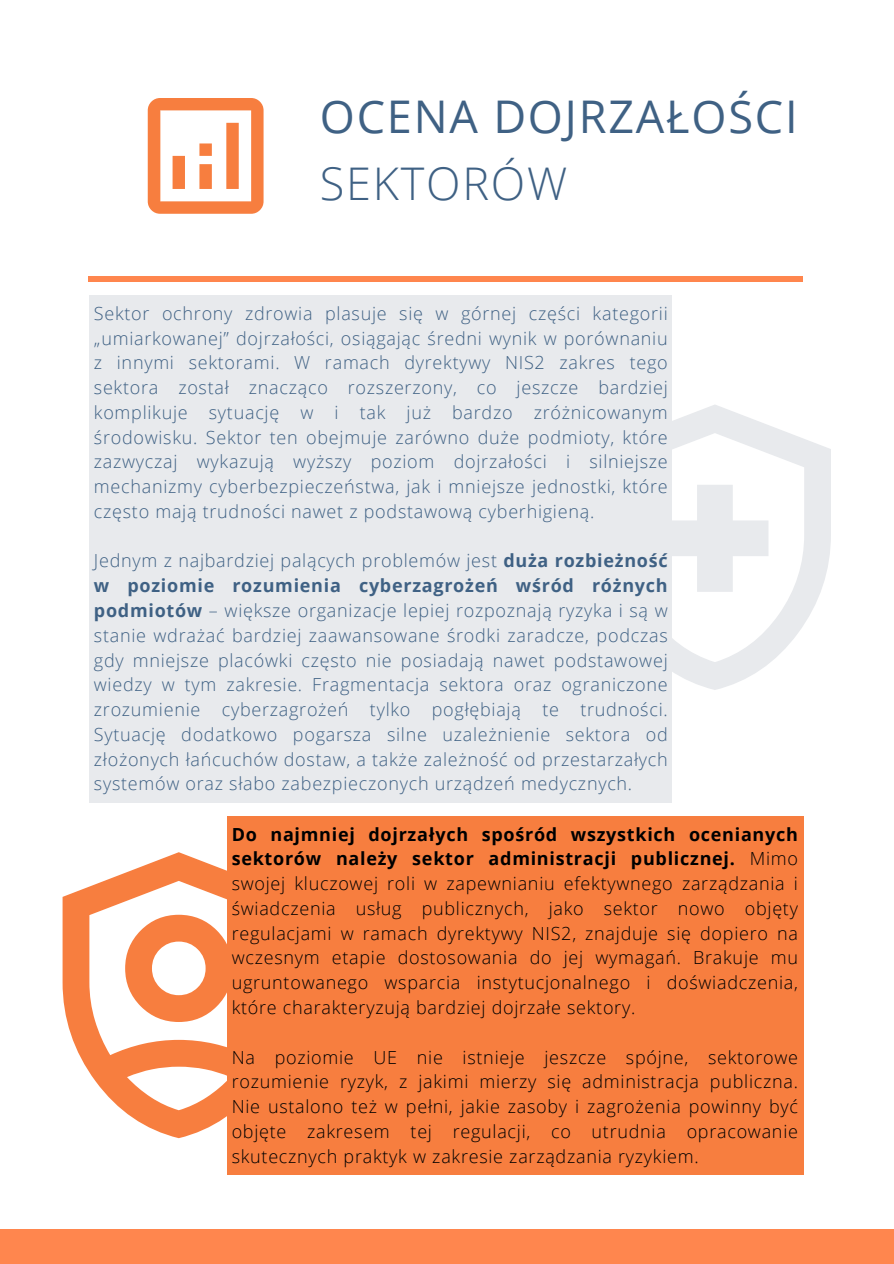
<style>
.page{position:relative;width:894px;height:1264px;background:#fff}
.page>*{position:absolute;margin:0;border:0;box-sizing:border-box;transform-origin:0 0}
.t1{font:45px "Open Sans";letter-spacing:.04em;color:#3f6184}
.t2{font:300 45px "Open Sans";letter-spacing:.04em;color:#3f6184}
.t3{font:300 18px/24.8px "Open Sans";letter-spacing:.04em;color:#3f6184;text-align:justify}
.t4{font:300 18px/24.8px "Open Sans";letter-spacing:.04em;color:#000;text-align:justify}
.s1{font-weight:700}
</style>
<div class="page">
<div style="left:0;top:1229px;width:893px;height:34px;background:#ff864e"></div>
<div style="left:89px;top:276px;width:713px;height:6px;background:#ff864e"></div>
<svg style="left:148px;top:98px;width:115px;height:116px"></svg>
<svg style="left:672px;top:405px;width:158px;height:285px"></svg>
<div style="left:89px;top:295px;width:583px;height:507px;background:#e8eaed"></div>
<svg style="left:63px;top:852px;width:164px;height:286px"></svg>
<div style="left:227px;top:815px;width:576px;height:359px;background:#f77e3f"></div>
<p class="t1" style="left:320px;top:85px;width:479px">OCENA DOJRZAŁOŚCI</p>
<p class="t2" style="left:320px;top:152px;width:249px">SEKTORÓW</p>
<p class="t3" style="left:94px;top:300px;width:575px">Sektor ochrony zdrowia plasuje się w górnej części kategorii „umiarkowanej” dojrzałości, osiągając średni wynik w porównaniu z innymi sektorami. W ramach dyrektywy NIS2 zakres tego sektora został znacząco rozszerzony, co jeszcze bardziej komplikuje sytuację w i tak już bardzo zróżnicowanym środowisku. Sektor ten obejmuje zarówno duże podmioty, które zazwyczaj wykazują wyższy poziom dojrzałości i silniejsze mechanizmy cyberbezpieczeństwa, jak i mniejsze jednostki, które często mają trudności nawet z podstawową cyberhigieną.</p>
<h1 class="t3" style="left:94px;top:548px;width:575px">Jednym z najbardziej palących problemów jest <span class="s1">duża rozbieżność w poziomie rozumienia cyberzagrożeń wśród różnych podmiotów</span> – większe organizacje lepiej rozpoznają ryzyka i są w stanie wdrażać bardziej zaawansowane środki zaradcze, podczas gdy mniejsze placówki często nie posiadają nawet podstawowej wiedzy w tym zakresie. Fragmentacja sektora oraz ograniczone zrozumienie cyberzagrożeń tylko pogłębiają te trudności.<br>Sytuację dodatkowo pogarsza silne uzależnienie sektora od złożonych łańcuchów dostaw, a także zależność od przestarzałych systemów oraz słabo zabezpieczonych urządzeń medycznych.</h1>
<h1 class="t4" style="left:232px;top:821px;width:567px"><span class="s1">Do najmniej dojrzałych spośród wszystkich ocenianych sektorów należy sektor administracji publicznej.</span> Mimo swojej kluczowej roli w zapewnianiu efektywnego zarządzania i świadczenia usług publicznych, jako sektor nowo objęty regulacjami w ramach dyrektywy NIS2, znajduje się dopiero na wczesnym etapie dostosowania do jej wymagań. Brakuje mu ugruntowanego wsparcia instytucjonalnego i doświadczenia, które charakteryzują bardziej dojrzałe sektory.</h1>
<p class="t4" style="left:232px;top:1044px;width:567px">Na poziomie UE nie istnieje jeszcze spójne, sektorowe rozumienie ryzyk, z jakimi mierzy się administracja publiczna.<br>Nie ustalono też w pełni, jakie zasoby i zagrożenia powinny być objęte zakresem tej regulacji, co utrudnia opracowanie skutecznych praktyk w zakresie zarządzania ryzykiem.</p>
</div>
